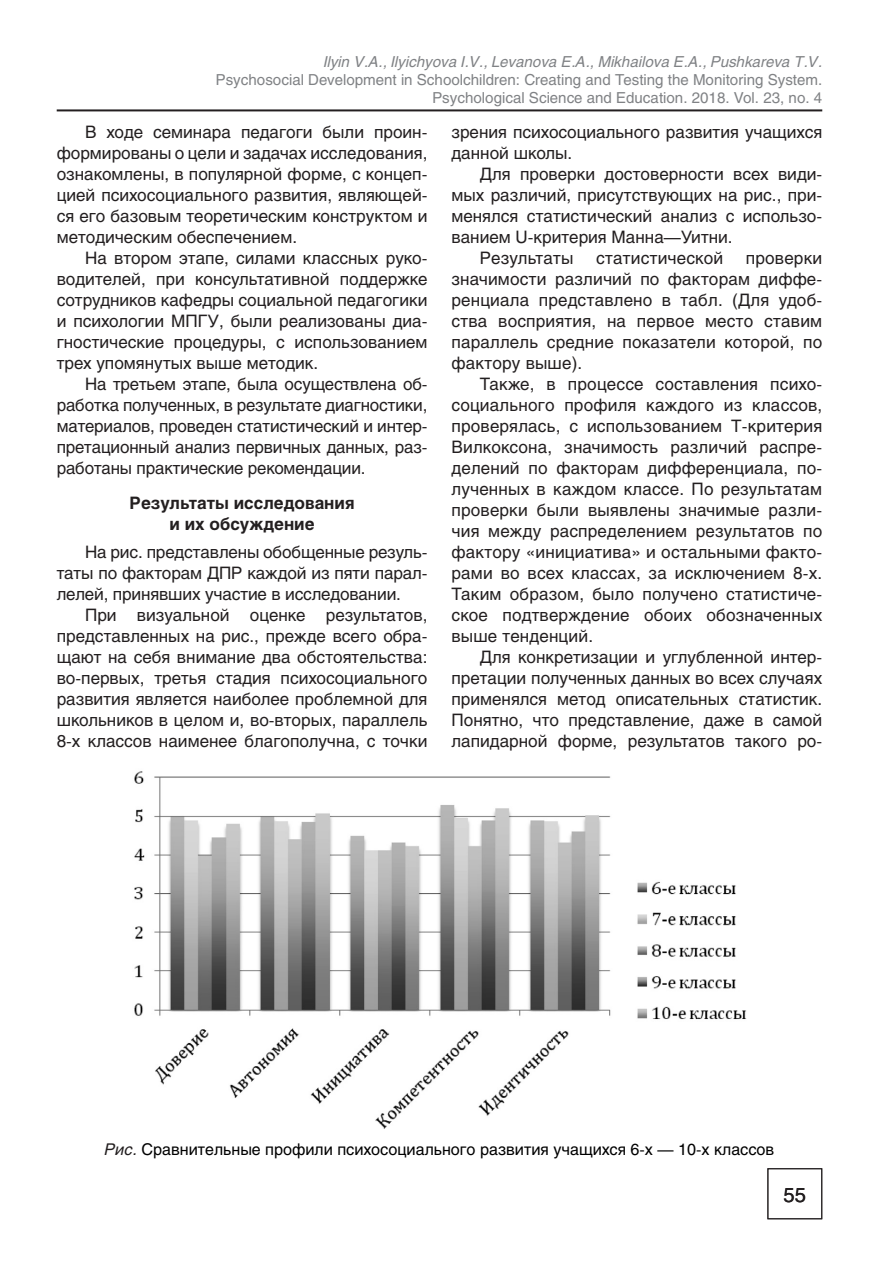
<style>
.page{position:relative;width:896px;height:1276px;background:#fff}
.page>*{position:absolute;margin:0;border:0;box-sizing:border-box;transform-origin:0 0}
.t1{font:20px "Helios";color:#231f20}
.Мой_основной{font:17px/21px "Helios";color:#231f20;text-align:justify}
.Подзаг_1{font:700 17px/21px "Helios";color:#231f20;text-align:center}
.Мой_основной-2{font:16px "Helios";color:#000}
.Аннотация{font:15px "Helios";color:#808285}
.Аннотация-2{font:italic 15px "Helios";color:#808285}
.s1{font-style:italic;color:#231f20}
</style>
<div class="page">
<hr style="left:57px;top:109px;width:765px;height:2px;background:#231f20">
<div style="left:767px;top:1168px;width:55px;height:51px;border:1px solid #231f20"></div>
<img style="left:134px;top:771px;width:613px;height:358px">
<p class="Аннотация-2" style="left:324px;top:52px;width:500px">Ilyin V.A., Ilyichyova I.V., Levanova E.A., Mikhailova E.A., Pushkareva T.V.</p>
<p class="Аннотация" style="left:216px;top:70px;width:605px">Psychosocial Development in Schoolchildren: Creating and Testing the Monitoring System.</p>
<p class="Аннотация" style="left:432px;top:88px;width:391px">Psychological Science and Education. 2018. Vol. 23, no. 4</p>
<p class="Мой_основной" style="left:57px;top:121px;width:372px;text-indent:28px">В ходе семинара педагоги были проин&shy;формированы о цели и задачах исследования, ознакомлены, в популярной форме, с концеп&shy;цией психосоциального развития, являющей&shy;ся его базовым теоретическим конструктом и методическим обеспечением.</p>
<p class="Мой_основной" style="left:57px;top:247px;width:372px;text-indent:28px">На втором этапе, силами классных руко&shy;водителей, при консультативной поддержке сотрудников кафедры социальной педагогики и психологии МПГУ, были реализованы диа&shy;гностические процедуры, с использованием трех упомянутых выше методик.</p>
<p class="Мой_основной" style="left:57px;top:373px;width:372px;text-indent:28px">На третьем этапе, была осуществлена об&shy;работка полученных, в результате диагностики, материалов, проведен статистический и интер&shy;претационный анализ первичных данных, раз&shy;работаны практические рекомендации.</p>
<p class="Подзаг_1" style="left:130px;top:492px;width:226px">Результаты исследования и их обсуждение</p>
<p class="Мой_основной" style="left:57px;top:541px;width:372px;text-indent:28px">На рис. представлены обобщенные резуль&shy;таты по факторам ДПР каждой из пяти парал&shy;лелей, принявших участие в исследовании.</p>
<p class="Мой_основной" style="left:57px;top:604px;width:372px;text-indent:28px">При визуальной оценке результатов, представленных на рис. , прежде всего обра&shy;щают на себя внимание два обстоятельства: во-первых, третья стадия психосоциального развития является наиболее проблемной для школьников в целом и, во-вторых, параллель 8-х классов наименее благополучна, с точки</p>
<p class="Мой_основной" style="left:451px;top:121px;width:372px">зрения психосоциального развития учащихся данной школы.</p>
<p class="Мой_основной" style="left:451px;top:163px;width:372px;text-indent:28px">Для проверки достоверности всех види&shy;мых различий, присутствующих на рис. , при&shy;менялся статистический анализ с использо&shy;ванием U-критерия Манна—Уитни.</p>
<p class="Мой_основной" style="left:480px;top:247px;width:95px">Результаты</p>
<p class="Мой_основной" style="left:596px;top:247px;width:129px">статистической</p>
<p class="Мой_основной" style="left:451px;top:247px;width:372px;text-indent:294px">проверки значимости различий по факторам диффе&shy;ренциала представлено в табл. (Для удоб&shy;ства восприятия, на первое место ставим параллель средние показатели которой, по фактору выше).</p>
<p class="Мой_основной" style="left:451px;top:373px;width:372px;text-align:left;text-indent:28px">Также, в процессе составления психо&shy;социального профиля каждого из классов, проверялась, с использованием Т-критерия Вилкоксона, значимость различий распре&shy;делений по факторам дифференциала, по&shy;лученных в каждом классе. По результатам проверки были выявлены значимые разли&shy;чия между распределением результатов по фактору «инициатива» и остальными факто&shy;рами во всех классах, за исключением 8-х.<br>Таким образом, было получено статистиче&shy;ское подтверждение обоих обозначенных выше тенденций.</p>
<p class="Мой_основной" style="left:451px;top:646px;width:372px;text-align:left;text-indent:28px">Для конкретизации и углубленной интер&shy;претации полученных данных во всех случаях применялся метод описательных статистик.<br>Понятно, что представление, даже в самой лапидарной форме, результатов такого ро-</p>
<p class="Мой_основной-2" style="left:105px;top:1140px;width:671px"><span class="s1">Рис.</span> Сравнительные профили психосоциального развития учащихся 6-х — 10-х классов</p>
<p class="t1" style="left:783px;top:1182px;width:24px">55</p>
</div>
